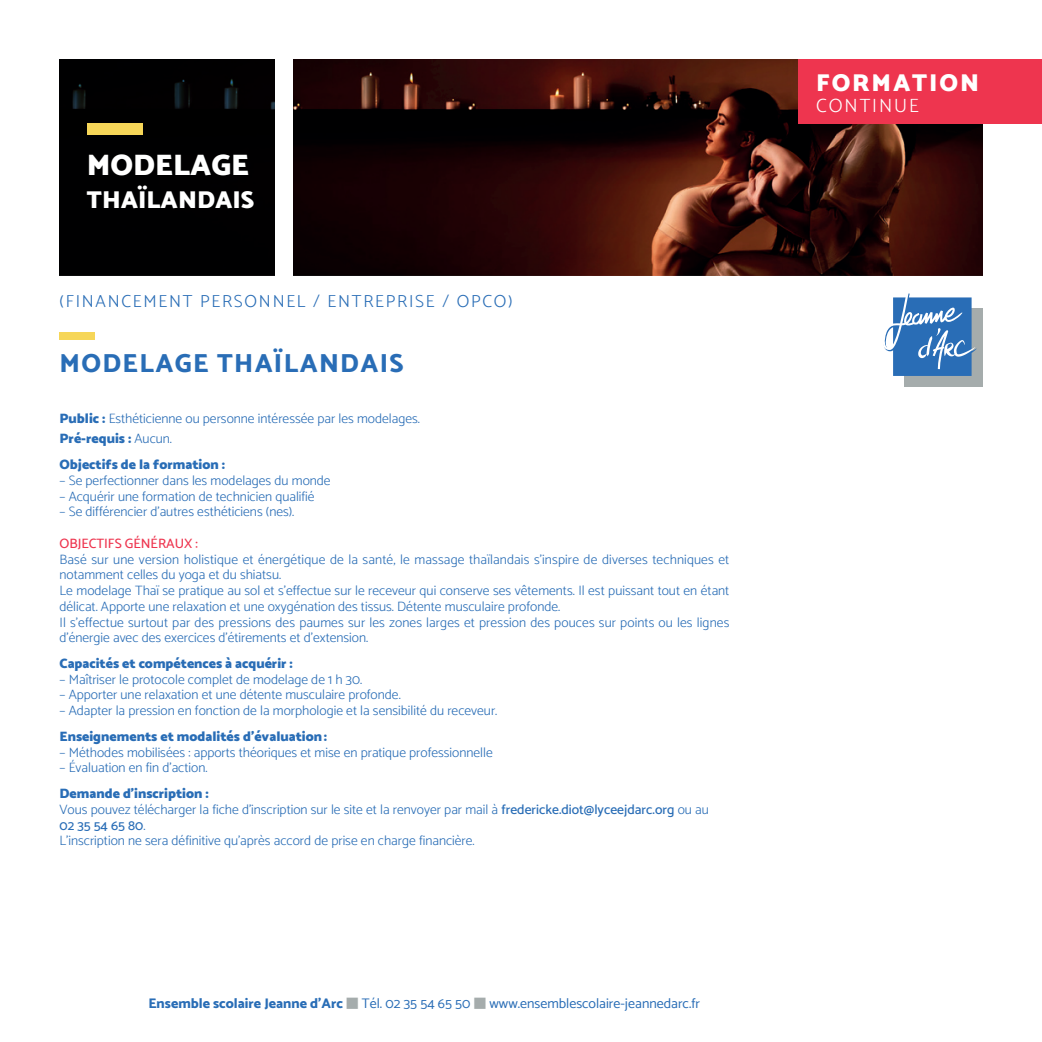
<style>
.page{position:relative;width:1042px;height:1042px;background:#fff}
.page>*{position:absolute;margin:0;border:0;box-sizing:border-box;transform-origin:0 0}
.t1{font:900 29.75px "Catamaran";color:#fff}
.t2{font:800 26.25px "Catamaran";letter-spacing:.05em;color:#296db6}
.t3{font:900 24.5px "Catamaran";color:#fff}
.t4{font:900 24.5px "Catamaran";letter-spacing:.075em;color:#fff}
.t5{font:300 19.25px "Catamaran";letter-spacing:.1em;color:#fff}
.t6{font:300 17.5px "Catamaran";letter-spacing:.1em;color:#296db6}
.t7{font:14px "Catamaran";color:#296db6}
.t8{font:300 13.65px/15.8px "Catamaran";color:#296db6}
.t9{font:900 13.65px "Catamaran";color:#296db6}
.t10{font:500 13.65px "Catamaran";color:#ee354f}
.t11{font:500 13.65px "Catamaran";color:#296db6}
.s1{font-weight:900}
.s2{font-weight:300}
.s3{font-weight:500}
.s4{font-weight:800}
.s5{font-family:"Universal Newswith Comm Pi";color:#a5acac}
</style>
<div class="page">
<div style="left:60px;top:331px;width:35px;height:8px;background:#f6d658"></div>
<div style="left:904px;top:308px;width:79px;height:79px;background:#a5acac"></div>
<svg style="left:884px;top:293px;width:93px;height:83px"></svg>
<img style="left:293px;top:60px;width:689px;height:215px">
<div style="left:60px;top:60px;width:215px;height:215px;background:#000001"></div>
<div style="left:87px;top:123px;width:56px;height:12px;background:#f6d658"></div>
<div style="left:799px;top:60px;width:243px;height:64px;background:#ee354f"></div>
<p class="t1" style="left:87px;top:147px;width:164px">MODELAGE</p>
<p class="t3" style="left:87px;top:185px;width:169px">THAÏLANDAIS</p>
<p class="t6" style="left:60px;top:291px;width:455px">(FINANCEMENT PERSONNEL / ENTREPRISE / OPCO)</p>
<p class="t2" style="left:60px;top:348px;width:345px">MODELAGE THAÏLANDAIS</p>
<p class="t8" style="left:60px;top:410px;width:362px"><span class="s1">Public :</span> Esthéticienne ou personne intéressée par les modelages.</p>
<p class="t9" style="left:60px;top:431px;width:114px">Pré-requis : <span class="s2">Aucun.</span></p>
<p class="t9" style="left:60px;top:456px;width:167px">Objectifs de la formation :</p>
<p class="t8" style="left:60px;top:472px;width:273px">– Se perfectionner dans les modelages du monde</p>
<p class="t8" style="left:60px;top:488px;width:257px">– Acquérir une formation de technicien qualifié</p>
<p class="t8" style="left:60px;top:504px;width:236px">– Se différencier d’autres esthéticiens (nes).</p>
<p class="t10" style="left:60px;top:535px;width:140px">OBJECTIFS GÉNÉRAUX :</p>
<p class="t8" style="left:60px;top:551px;width:671px">Basé sur une version holistique et énergétique de la santé, le massage thaïlandais s’inspire de diverses techniques et notamment celles du yoga et du shiatsu.</p>
<p class="t8" style="left:60px;top:582px;width:671px">Le modelage Thaï se pratique au sol et s’effectue sur le receveur qui conserve ses vêtements. Il est puissant tout en étant délicat. Apporte une relaxation et une oxygénation des tissus. Détente musculaire profonde.</p>
<p class="t8" style="left:60px;top:614px;width:671px">Il s’effectue surtout par des pressions des paumes sur les zones larges et pression des pouces sur points ou les lignes d’énergie avec des exercices d’étirements et d’extension.</p>
<p class="t9" style="left:60px;top:655px;width:235px">Capacités et compétences à acquérir :</p>
<p class="t8" style="left:60px;top:671px;width:304px">– Maîtriser le protocole complet de modelage de 1 h 30.</p>
<p class="t8" style="left:60px;top:687px;width:343px">– Apporter une relaxation et une détente musculaire profonde.</p>
<p class="t8" style="left:60px;top:702px;width:439px">– Adapter la pression en fonction de la morphologie et la sensibilité du receveur.</p>
<p class="t9" style="left:60px;top:728px;width:269px">Enseignements et modalités d’évaluation:</p>
<p class="t8" style="left:60px;top:744px;width:435px">– Méthodes mobilisées : apports théoriques et mise en pratique professionnelle</p>
<p class="t8" style="left:60px;top:760px;width:149px">– Évaluation en fin d’action.</p>
<p class="t9" style="left:60px;top:785px;width:151px">Demande d’inscription :</p>
<p class="t8" style="left:60px;top:801px;width:651px">Vous pouvez télécharger la fiche d'inscription sur le site et la renvoyer par mail à <span class="s3">fredericke.diot@lyceejdarc.org</span> ou au</p>
<p class="t11" style="left:60px;top:817px;width:87px">02 35 54 65 80<span class="s2">.</span></p>
<p class="t8" style="left:60px;top:833px;width:417px">L'inscription ne sera définitive qu'après accord de prise en charge financière.</p>
<p class="t7" style="left:148px;top:995px;width:553px"><span class="s4">Ensemble scolaire Jeanne d’Arc</span> <span class="s5">-</span> Tél. 02 35 54 65 50 <span class="s5">-</span> www.ensemblescolaire-jeannedarc.fr</p>
<p class="t4" style="left:816px;top:69px;width:164px">FORMATION</p>
<p class="t5" style="left:816px;top:94px;width:104px">CONTINUE</p>
</div>
